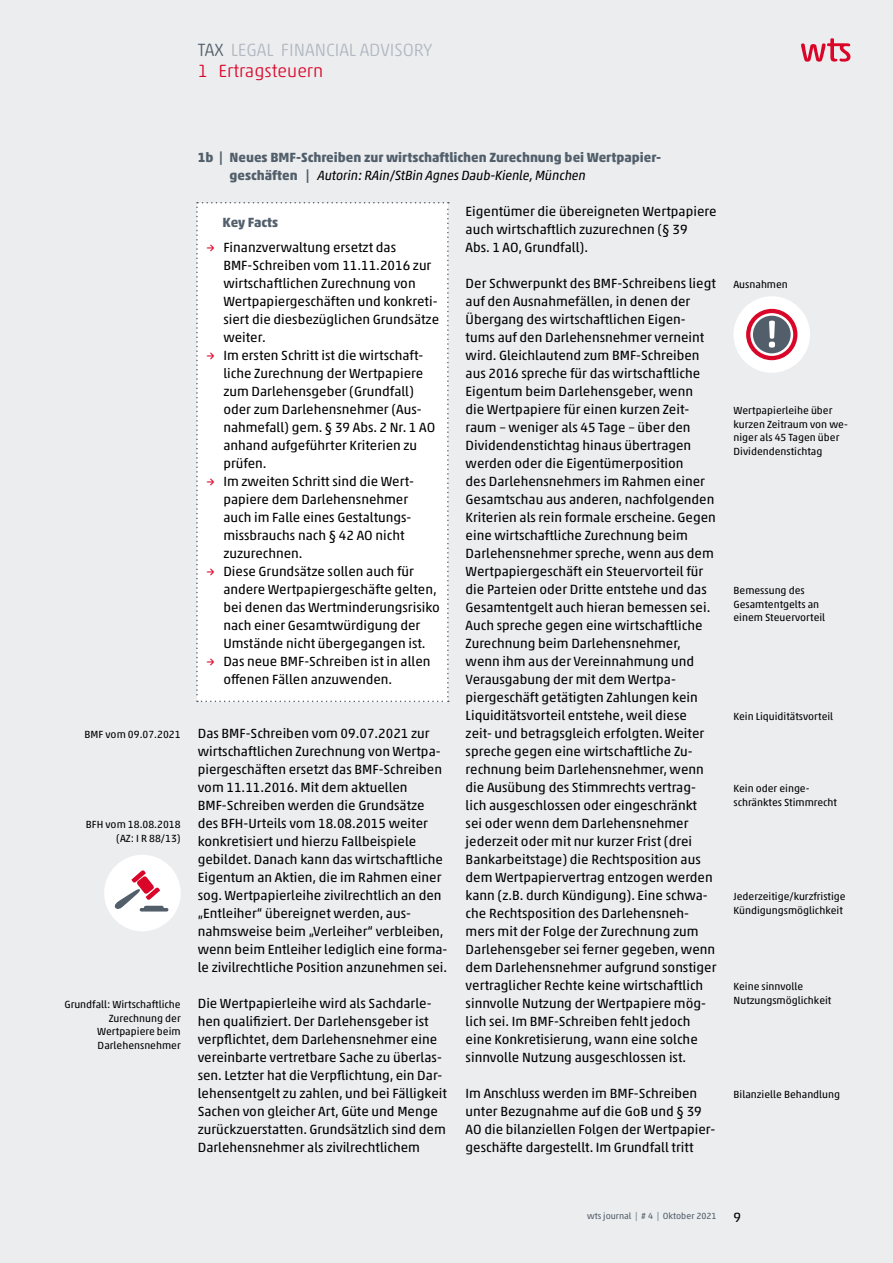
<style>
.page{position:relative;width:893px;height:1263px;background:#ebedef}
.page>*{position:absolute;margin:0;border:0;box-sizing:border-box;transform-origin:0 0}
.TAX_LEGAL_CONSULTING{font:300 18px "Akko Rounded Pro";color:#b2b8c1}
.Seitenheadline_rot{font:300 18px "Akko Rounded Pro";color:#da0629}
.Fließtext{font:13.5px/18px "Akko Pro";color:#000}
.Zwischenüberschrift{font:700 13.5px/18px "Akko Pro";color:#525f6b}
.Marginalie_rechtsbue{font:10.5px/13.5px "Akko Pro";color:#000}
.t1{font:9px "Akko Pro";color:#525f6b}
.s1{color:#525f6b}
.s2{font-weight:400;font-style:italic;color:#000}
.s3{font-family:"Akko Rounded Pro";color:#da0629}
</style>
<div class="page">
<div style="left:196px;top:202px;width:253px;height:500px;background:#fff"></div>
<div style="left:733px;top:296px;width:77px;height:77px;background:#fff;border-radius:50%"></div>
<div style="left:746px;top:309px;width:51px;height:51px;background:#da0629;border-radius:50%"></div>
<svg style="left:750px;top:313px;width:43px;height:43px"></svg>
<div style="left:753px;top:316px;width:38px;height:37px;background:#525f6b;border-radius:50%"></div>
<svg style="left:769px;top:321px;width:6px;height:27px"></svg>
<div style="left:104px;top:855px;width:77px;height:76px;background:#fff;border-radius:50%"></div>
<hr style="left:141px;top:908px;width:26px;height:3px;background:#525f6b">
<hr style="left:146px;top:906px;width:16px;height:3px;background:#525f6b">
<svg style="left:114px;top:870px;width:46px;height:41px"></svg>
<svg style="left:801px;top:38px;width:49px;height:24px"></svg>
<p class="TAX_LEGAL_CONSULTING" style="left:198px;top:39px;width:236px"><span class="s1">TAX</span> LEGAL FINANCIAL ADVISORY</p>
<p class="Seitenheadline_rot" style="left:198px;top:60px;width:127px">1 Ertragsteuern</p>
<p class="Marginalie_rechtsbue" style="left:85px;top:728px;width:98px">BMF vom 09.07.2021</p>
<p class="Marginalie_rechtsbue" style="left:86px;top:818px;width:96px;text-align:right">BFH vom 18.08.2018 (AZ: I R 88/13)</p>
<p class="Marginalie_rechtsbue" style="left:64px;top:998px;width:118px;text-align:right">Grundfall: Wirtschaftliche<br>Zurechnung der<br>Wertpapiere beim<br>Darlehensnehmer</p>
<p class="Zwischenüberschrift" style="left:230px;top:148px;width:432px;text-indent:-32px">1b | Neues BMF-Schreiben zur wirtschaftlichen Zurechnung bei Wertpapier&shy;geschäften | <span class="s2">Autorin: RAin/StBin Agnes Daub-Kienle, München</span></p>
<p class="Zwischenüberschrift" style="left:223px;top:213px;width:57px">Key Facts</p>
<p class="Fließtext" style="left:223px;top:238px;width:217px;text-indent:-17px"><span class="s3">→</span> Finanzverwaltung ersetzt das<br>BMF-Schreiben vom 11.11.2016 zur wirtschaftlichen Zurechnung von<br>Wertpapiergeschäften und konkreti&shy;siert die diesbezüglichen Grundsätze weiter.</p>
<p class="Fließtext" style="left:223px;top:346px;width:213px;text-indent:-17px"><span class="s3">→</span> Im ersten Schritt ist die wirtschaft&shy;liche Zurechnung der Wertpapiere zum Darlehensgeber (Grundfall) oder zum Darlehensnehmer (Aus&shy;nahmefall) gem. § 39 Abs. 2 Nr. 1 AO anhand aufgeführter Kriterien zu prüfen.</p>
<p class="Fließtext" style="left:223px;top:472px;width:191px;text-indent:-17px"><span class="s3">→</span> Im zweiten Schritt sind die Wert&shy;papiere dem Darlehensnehmer auch im Falle eines Gestaltungs&shy;missbrauchs nach § 42 AO nicht zuzurechnen.</p>
<p class="Fließtext" style="left:223px;top:562px;width:218px;text-indent:-17px"><span class="s3">→</span> Diese Grundsätze sollen auch für andere Wertpapiergeschäfte gelten, bei denen das Wertminderungsrisiko nach einer Gesamtwürdigung der Umstände nicht übergegangen ist.</p>
<p class="Fließtext" style="left:223px;top:652px;width:209px;text-indent:-17px"><span class="s3">→</span> Das neue BMF-Schreiben ist in allen offenen Fällen anzuwenden.</p>
<p class="Fließtext" style="left:198px;top:724px;width:251px">Das BMF-Schreiben vom 09.07.2021 zur wirtschaftlichen Zurechnung von Wertpa&shy;piergeschäften ersetzt das BMF-Schreiben vom 11.11.2016. Mit dem aktuellen BMF-Schreiben werden die Grundsätze des BFH-Urteils vom 18.08.2015 weiter konkretisiert und hierzu Fallbeispiele gebildet. Danach kann das wirtschaftliche Eigentum an Aktien, die im Rahmen einer sog. Wertpapierleihe zivilrechtlich an den „Entleiher“ übereignet werden, aus&shy;nahmsweise beim „Verleiher“ verbleiben, wenn beim Entleiher lediglich eine forma&shy;le zivilrechtliche Position anzunehmen sei.</p>
<p class="Fließtext" style="left:198px;top:994px;width:251px">Die Wertpapierleihe wird als Sachdarle&shy;hen qualifiziert. Der Darlehensgeber ist verpflichtet, dem Darlehensnehmer eine vereinbarte vertretbare Sache zu überlas&shy;sen. Letzter hat die Verpflichtung, ein Dar&shy;lehensentgelt zu zahlen, und bei Fälligkeit Sachen von gleicher Art, Güte und Menge zurückzuerstatten. Grundsätzlich sind dem Darlehensnehmer als zivilrechtlichem</p>
<p class="Fließtext" style="left:466px;top:202px;width:252px">Eigentümer die übereigneten Wertpapiere auch wirtschaftlich zuzurechnen (§ 39</p>
<p class="Fließtext" style="left:466px;top:238px;width:124px">Abs. 1 AO, Grundfall).</p>
<p class="Fließtext" style="left:466px;top:274px;width:252px">Der Schwerpunkt des BMF-Schreibens liegt auf den Ausnahmefällen, in denen der Übergang des wirtschaftlichen Eigen&shy;tums auf den Darlehensnehmer verneint wird. Gleichlautend zum BMF-Schreiben aus 2016 spreche für das wirtschaftliche Eigentum beim Darlehensgeber, wenn<br>die Wertpapiere für einen kurzen Zeit&shy;raum – weniger als 45 Tage – über den Dividendenstichtag hinaus übertragen werden oder die Eigentümerposition<br>des Darlehensnehmers im Rahmen einer Gesamtschau aus anderen, nachfolgenden Kriterien als rein formale erscheine. Gegen eine wirtschaftliche Zurechnung beim Darlehensnehmer spreche, wenn aus dem Wertpapiergeschäft ein Steuervorteil für die Parteien oder Dritte entstehe und das Gesamtentgelt auch hieran bemessen sei.<br>Auch spreche gegen eine wirtschaftliche Zurechnung beim Darlehensnehmer, wenn ihm aus der Vereinnahmung und Verausgabung der mit dem Wertpa&shy;piergeschäft getätigten Zahlungen kein Liquiditätsvorteil entstehe, weil diese zeit- und betragsgleich erfolgten. Weiter spreche gegen eine wirtschaftliche Zu&shy;rechnung beim Darlehensnehmer, wenn die Ausübung des Stimmrechts vertrag&shy;lich ausgeschlossen oder eingeschränkt sei oder wenn dem Darlehensnehmer jederzeit oder mit nur kurzer Frist (drei Bankarbeitstage) die Rechtsposition aus dem Wertpapiervertrag entzogen werden kann (z.B. durch Kündigung). Eine schwa&shy;che Rechtsposition des Darlehensneh&shy;mers mit der Folge der Zurechnung zum Darlehensgeber sei ferner gegeben, wenn dem Darlehensnehmer aufgrund sonstiger vertraglicher Rechte keine wirtschaftlich sinnvolle Nutzung der Wertpapiere mög&shy;lich sei. Im BMF-Schreiben fehlt jedoch eine Konkretisierung, wann eine solche sinnvolle Nutzung ausgeschlossen ist.</p>
<p class="Fließtext" style="left:466px;top:1084px;width:251px">Im Anschluss werden im BMF-Schreiben unter Bezugnahme auf die GoB und § 39<br>AO die bilanziellen Folgen der Wertpapier&shy;geschäfte dargestellt. Im Grundfall tritt</p>
<p class="Marginalie_rechtsbue" style="left:733px;top:278px;width:56px">Ausnahmen</p>
<p class="Marginalie_rechtsbue" style="left:733px;top:404px;width:116px">Wertpapierleihe über kurzen Zeitraum von we&shy;niger als 45 Tagen über<br>Dividendenstichtag</p>
<p class="Marginalie_rechtsbue" style="left:733px;top:584px;width:93px">Bemessung des<br>Gesamtentgelts an einem Steuervorteil</p>
<p class="Marginalie_rechtsbue" style="left:733px;top:710px;width:101px">Kein Liquiditätsvorteil</p>
<p class="Marginalie_rechtsbue" style="left:733px;top:782px;width:105px">Kein oder einge&shy;schränktes Stimmrecht</p>
<p class="Marginalie_rechtsbue" style="left:733px;top:890px;width:114px">Jederzeitige/kurzfristige<br>Kündigungsmöglichkeit</p>
<p class="Marginalie_rechtsbue" style="left:733px;top:980px;width:99px">Keine sinnvolle<br>Nutzungsmöglichkeit</p>
<p class="Marginalie_rechtsbue" style="left:733px;top:1088px;width:108px">Bilanzielle Behandlung</p>
<p class="t1" style="left:587px;top:1210px;width:131px">wts journal | # 4 | Oktober 2021</p>
<p class="Fließtext" style="left:733px;top:1208px;width:9px">9</p>
</div>
